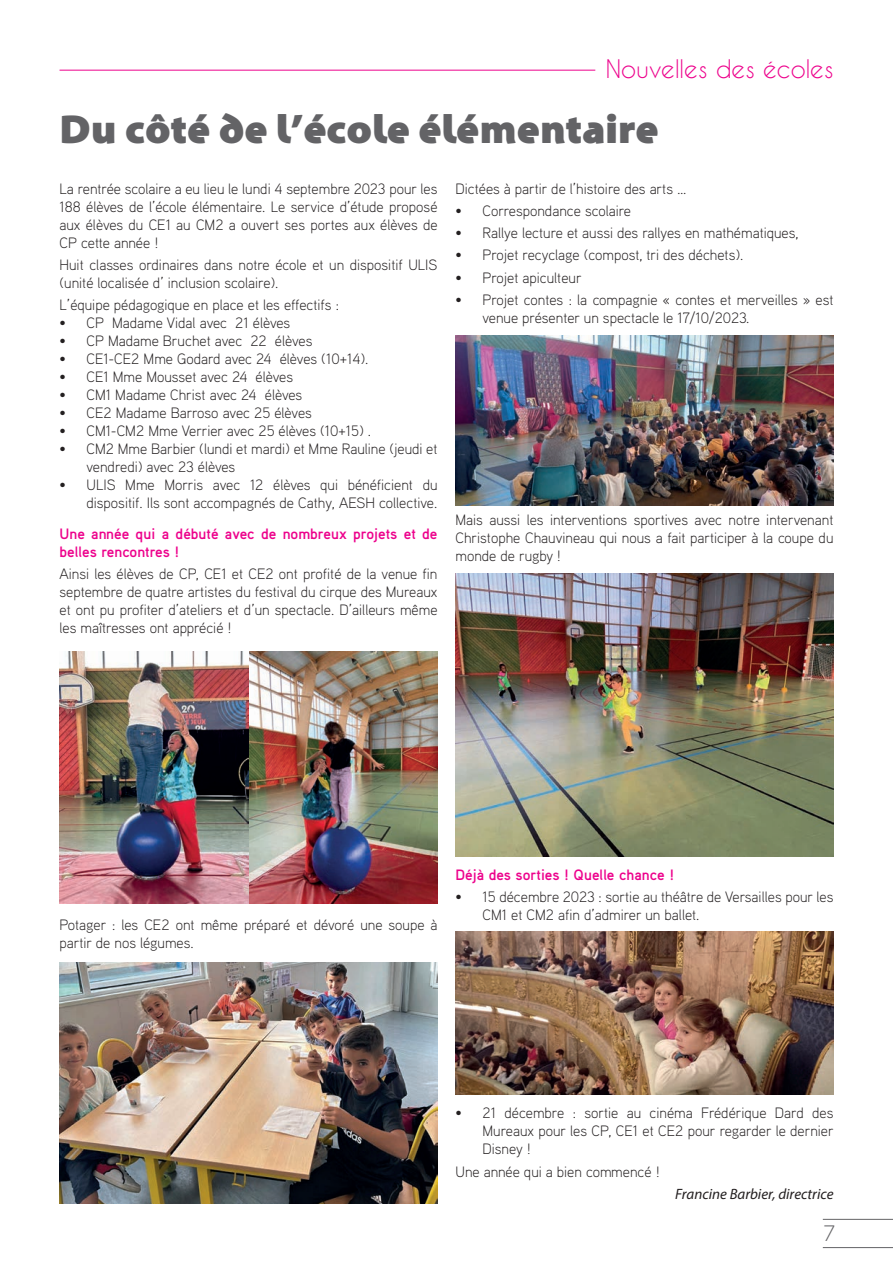
<style>
.page{position:relative;width:893px;height:1263px;background:#fff}
.page>*{position:absolute;margin:0;border:0;box-sizing:border-box;transform-origin:0 0}
.Titre_santana_blck_2{font:900 40.5px "Santana";color:#636366}
.t1{font:24px "Caviar Dreams";color:#ed028c}
.t2{font:24px "Santana";color:#636366}
.Corps_de_texte{font:300 15px/18px "Aaux Pro";color:#231f20}
.Corps_de_texte-2{font:700 15px/18px "Aaux Pro";color:#ed028c}
.Corps_de_texte-3{font:italic 15px "Myriad Variable Concept";color:#231f20}
</style>
<div class="page">
<hr style="left:60px;top:70px;width:535px;height:1px;background:#ed028c">
<img style="left:60px;top:651px;width:377px;height:252px">
<img style="left:455px;top:335px;width:378px;height:170px">
<img style="left:455px;top:573px;width:378px;height:284px">
<img style="left:59px;top:962px;width:378px;height:241px">
<img style="left:455px;top:931px;width:378px;height:163px">
<hr style="left:823px;top:1219px;width:70px;height:1px;background:#636366">
<hr style="left:823px;top:1247px;width:70px;height:1px;background:#636366">
<p class="t1" style="left:606px;top:55px;width:229px">Nouvelles des écoles</p>
<p class="Titre_santana_blck_2" style="left:60px;top:108px;width:601px">Du côté de l’école élémentaire</p>
<p class="Corps_de_texte" style="left:60px;top:179px;width:379px;text-align:justify">La rentrée scolaire a eu lieu le lundi 4 septembre 2023 pour les 188 élèves de l’école élémentaire. Le service d’étude proposé aux élèves du CE1 au CM2 a ouvert ses portes aux élèves de CP cette année !</p>
<p class="Corps_de_texte" style="left:60px;top:255px;width:379px">Huit classes ordinaires dans notre école et un dispositif ULIS (unité localisée d’ inclusion scolaire).</p>
<p class="Corps_de_texte" style="left:60px;top:295px;width:281px">L’équipe pédagogique en place et les effectifs :</p>
<p class="Corps_de_texte" style="left:60px;top:313px;width:232px">• CP Madame Vidal avec 21 élèves</p>
<p class="Corps_de_texte" style="left:60px;top:331px;width:254px">• CP Madame Bruchet avec 22 élèves</p>
<p class="Corps_de_texte" style="left:60px;top:349px;width:310px">• CE1-CE2 Mme Godard avec 24 élèves (10+14).</p>
<p class="Corps_de_texte" style="left:60px;top:367px;width:235px">• CE1 Mme Mousset avec 24 élèves</p>
<p class="Corps_de_texte" style="left:60px;top:385px;width:244px">• CM1 Madame Christ avec 24 élèves</p>
<p class="Corps_de_texte" style="left:60px;top:403px;width:254px">• CE2 Madame Barroso avec 25 élèves</p>
<p class="Corps_de_texte" style="left:60px;top:421px;width:313px">• CM1-CM2 Mme Verrier avec 25 élèves (10+15) .</p>
<p class="Corps_de_texte" style="left:87px;top:439px;width:352px;text-indent:-27px">• CM2 Mme Barbier (lundi et mardi) et Mme Rauline (jeudi et vendredi) avec 23 élèves</p>
<p class="Corps_de_texte" style="left:60px;top:475px;width:379px;text-align:right">• ULIS Mme Morris avec 12 élèves qui bénéficient du dispositif. Ils sont accompagnés de Cathy, AESH collective.</p>
<p class="Corps_de_texte-2" style="left:60px;top:524px;width:379px">Une année qui a débuté avec de nombreux projets et de belles rencontres !</p>
<p class="Corps_de_texte" style="left:60px;top:564px;width:379px;text-align:justify">Ainsi les élèves de CP, CE1 et CE2 ont profité de la venue fin septembre de quatre artistes du festival du cirque des Mureaux et ont pu profiter d’ateliers et d’un spectacle. D’ailleurs même les maîtresses ont apprécié !</p>
<p class="Corps_de_texte" style="left:455px;top:179px;width:233px">Dictées à partir de l’histoire des arts …</p>
<p class="Corps_de_texte" style="left:455px;top:201px;width:177px">• Correspondance scolaire</p>
<p class="Corps_de_texte" style="left:455px;top:223px;width:345px">• Rallye lecture et aussi des rallyes en mathématiques,</p>
<p class="Corps_de_texte" style="left:455px;top:246px;width:289px">• Projet recyclage (compost, tri des déchets).</p>
<p class="Corps_de_texte" style="left:455px;top:268px;width:128px">• Projet apiculteur</p>
<p class="Corps_de_texte" style="left:482px;top:290px;width:352px;text-indent:-27px">• Projet contes : la compagnie « contes et merveilles » est venue présenter un spectacle le 17/10/2023.</p>
<p class="Corps_de_texte" style="left:455px;top:510px;width:379px;text-align:justify">Mais aussi les interventions sportives avec notre intervenant Christophe Chauvineau qui nous a fait participer à la coupe du monde de rugby !</p>
<p class="Corps_de_texte" style="left:60px;top:915px;width:379px">Potager : les CE2 ont même préparé et dévoré une soupe à partir de nos légumes.</p>
<p class="Corps_de_texte-2" style="left:455px;top:865px;width:220px">Déjà des sorties ! Quelle chance !</p>
<p class="Corps_de_texte" style="left:482px;top:888px;width:352px;text-indent:-27px">• 15 décembre 2023 : sortie au théâtre de Versailles pour les<br>CM1 et CM2 afin d’admirer un ballet.</p>
<p class="Corps_de_texte" style="left:482px;top:1104px;width:353px;text-align:justify;text-indent:-27px">• 21 décembre : sortie au cinéma Frédérique Dard des Mureaux pour les CP, CE1 et CE2 pour regarder le dernier Disney !</p>
<p class="Corps_de_texte" style="left:455px;top:1162px;width:206px">Une année qui a bien commencé !</p>
<p class="Corps_de_texte-3" style="left:675px;top:1185px;width:160px">Francine Barbier, directrice</p>
<p class="t2" style="left:823px;top:1221px;width:14px">7</p>
</div>
